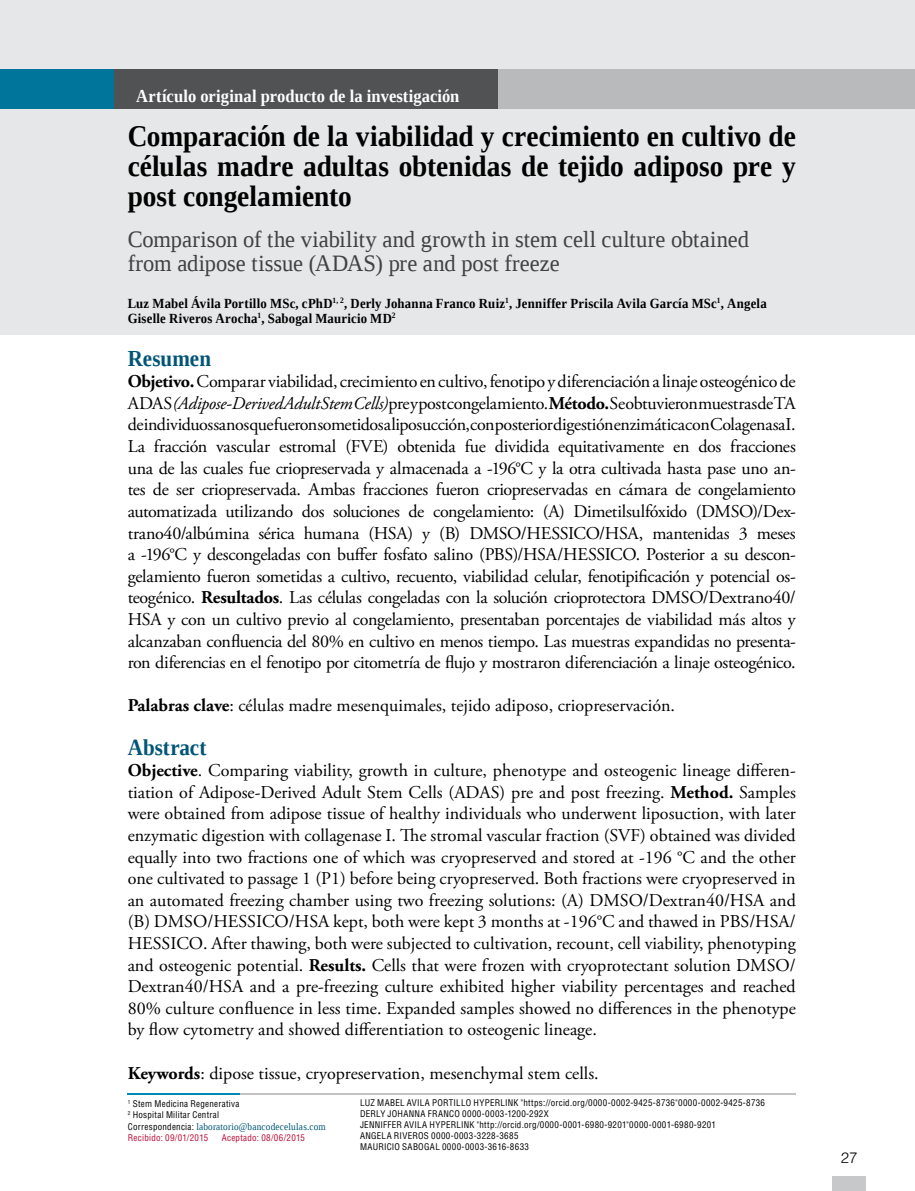
<style>
.page{position:relative;width:915px;height:1191px;background:#fff}
.page>*{position:absolute;margin:0;border:0;box-sizing:border-box;transform-origin:0 0}
.t1{font:700 29.7px/30px "Liberation Serif";color:#000;text-align:justify;scale:.92 1}
.t2{font:23.4px/24px "Liberation Serif";color:#414042;scale:.96 1}
.t3{font:700 22.95px "Liberation Serif";letter-spacing:.005em;color:#005576;scale:.92 1}
.t4{font:18px/21.6px "Adobe Garamond Pro";color:#000;text-align:justify}
.t5{font:700 18px "Liberation Serif";letter-spacing:.005em;color:#fff;scale:.92 1}
.t6{font:300 15px "Helvetica LT Std";color:#000}
.t7{font:700 13.95px/15px "Liberation Serif";letter-spacing:.02em;color:#000;scale:.92 1}
.t8{font:10.2px "Liberation Serif";letter-spacing:.015em;color:#005576;scale:.92 1}
.t9{font:condensed 9px/10.8px "Helvetica LT Std";letter-spacing:.03em;color:#000}
.t10{font:condensed 9px "Helvetica LT Std";letter-spacing:.025em;color:#ba0c38}
.s1{font-weight:700}
.s2{font-style:italic}
.s3{font-family:"Helvetica LT Std";font-stretch:condensed;font-size:9px;color:#000}
</style>
<div class="page">
<div style="left:0;top:0;width:914px;height:334px;background:#e6e7e8"></div>
<div style="left:249px;top:70px;width:665px;height:39px;background:#b8babc"></div>
<div style="left:0;top:70px;width:497px;height:39px;background:#515254"></div>
<div style="left:0;top:70px;width:114px;height:39px;background:#00759b"></div>
<hr style="left:128px;top:1092px;width:667px;height:2px;background:#c0c2c4">
<hr style="left:128px;top:1092px;width:112px;height:2px;background:#008cb4">
<div style="left:832px;top:1175px;width:33px;height:16px;background:#c7c8ca"></div>
<p class="t5" style="left:136px;top:84px;width:353px">Artículo original producto de la investigación</p>
<h1 class="t1" style="left:128px;top:121px;width:727px">Comparación de la viabilidad y crecimiento en cultivo de células madre adultas obtenidas de tejido adiposo pre y post congelamiento</h1>
<p class="t2" style="left:128px;top:227px;width:648px">Comparison of the viability and growth in stem cell culture obtained from adipose tissue (ADAS) pre and post freeze</p>
<p class="t7" style="left:128px;top:295px;width:696px">Luz Mabel Ávila Portillo MSc, cPhD<sup>1,</sup> <sup>2</sup>, Derly Johanna Franco Ruiz<sup>1</sup>, Jenniffer Priscila Avila García MSc<sup>1</sup>, Angela<br>Giselle Riveros Arocha<sup>1</sup>, Sabogal Mauricio MD<sup>2</sup></p>
<p class="t3" style="left:128px;top:342px;width:92px">Resumen</p>
<p class="t4" style="left:128px;top:371px;width:669px"><span class="s1">Objetivo.</span> Comparar viabilidad, crecimiento en cultivo, fenotipo y diferenciación a linaje osteogénico de ADAS <span class="s2">(Adipose-Derived Adult Stem Cells)</span> pre y post congelamiento. <span class="s1">Método.</span> Se obtuvieron muestras de TA de individuos sanos que fueron sometidos a liposucción, con posterior digestión enzimática con Colagenasa I.<br>La fracción vascular estromal (FVE) obtenida fue dividida equitativamente en dos fracciones una de las cuales fue criopreservada y almacenada a -196°C y la otra cultivada hasta pase uno an&shy;tes de ser criopreservada. Ambas fracciones fueron criopreservadas en cámara de congelamiento automatizada utilizando dos soluciones de congelamiento: (A) Dimetilsulfóxido (DMSO)/Dex&shy;trano40/albúmina sérica humana (HSA) y (B) DMSO/HESSICO/HSA, mantenidas 3 meses a -196°C y descongeladas con buffer fosfato salino (PBS)/HSA/HESSICO. Posterior a su descon&shy;gelamiento fueron sometidas a cultivo, recuento, viabilidad celular, fenotipificación y potencial os&shy;teogénico. <span class="s1">Resultados</span>. Las células congeladas con la solución crioprotectora DMSO/Dextrano40/ HSA y con un cultivo previo al congelamiento, presentaban porcentajes de viabilidad más altos y alcanzaban confluencia del 80% en cultivo en menos tiempo. Las muestras expandidas no presenta&shy;ron diferencias en el fenotipo por citometría de flujo y mostraron diferenciación a linaje osteogénico.</p>
<p class="t4" style="left:128px;top:695px;width:548px"><span class="s1">Palabras clave</span>: células madre mesenquimales, tejido adiposo, criopreservación.</p>
<p class="t3" style="left:128px;top:731px;width:87px">Abstract</p>
<p class="t4" style="left:128px;top:760px;width:669px"><span class="s1">Objective</span>. Comparing viability, growth in culture, phenotype and osteogenic lineage differen&shy;tiation of Adipose-Derived Adult Stem Cells (ADAS) pre and post freezing. <span class="s1">Method.</span> Samples were obtained from adipose tissue of healthy individuals who underwent liposuction, with later enzymatic digestion with collagenase I. The stromal vascular fraction (SVF) obtained was divided equally into two fractions one of which was cryopreserved and stored at -196 °C and the other one cultivated to passage 1 (P1) before being cryopreserved. Both fractions were cryopreserved in an automated freezing chamber using two freezing solutions: (A) DMSO/Dextran40/HSA and (B) DMSO/HESSICO/HSA kept, both were kept 3 months at -196°C and thawed in PBS/HSA/ HESSICO. After thawing, both were subjected to cultivation, recount, cell viability, phenotyping and osteogenic potential. <span class="s1">Results.</span> Cells that were frozen with cryoprotectant solution DMSO/ Dextran40/HSA and a pre-freezing culture exhibited higher viability percentages and reached 80% culture confluence in less time. Expanded samples showed no differences in the phenotype by flow cytometry and showed differentiation to osteogenic lineage.</p>
<p class="t4" style="left:128px;top:1062px;width:472px"><span class="s1">Keywords</span>: dipose tissue, cryopreservation, mesenchymal stem cells.</p>
<p class="t9" style="left:128px;top:1098px;width:113px"><sup>1</sup> Stem Medicina Regenerativa<br><sup>2</sup> Hospital Militar Central</p>
<p class="t8" style="left:128px;top:1119px;width:216px"><span class="s3">Correspondencia:</span> laboratorio@bancodecelulas.com</p>
<p class="t10" style="left:128px;top:1131px;width:82px">Recibido: 09/01/2015</p>
<p class="t10" style="left:222px;top:1131px;width:85px">Aceptado: 08/06/2015</p>
<p class="t9" style="left:360px;top:1097px;width:406px">LUZ MABEL AVILA PORTILLO HYPERLINK "https://orcid.org/0000-0002-9425-8736"0000-0002-9425-8736<br>DERLY JOHANNA FRANCO 0000-0003-1200-292X<br>JENNIFFER AVILA HYPERLINK "http://orcid.org/0000-0001-6980-9201"0000-0001-6980-9201<br>ANGELA RIVEROS 0000-0003-3228-3685<br>MAURICIO SABOGAL 0000-0003-3616-8633</p>
<p class="t6" style="left:840px;top:1148px;width:18px">27</p>
</div>
